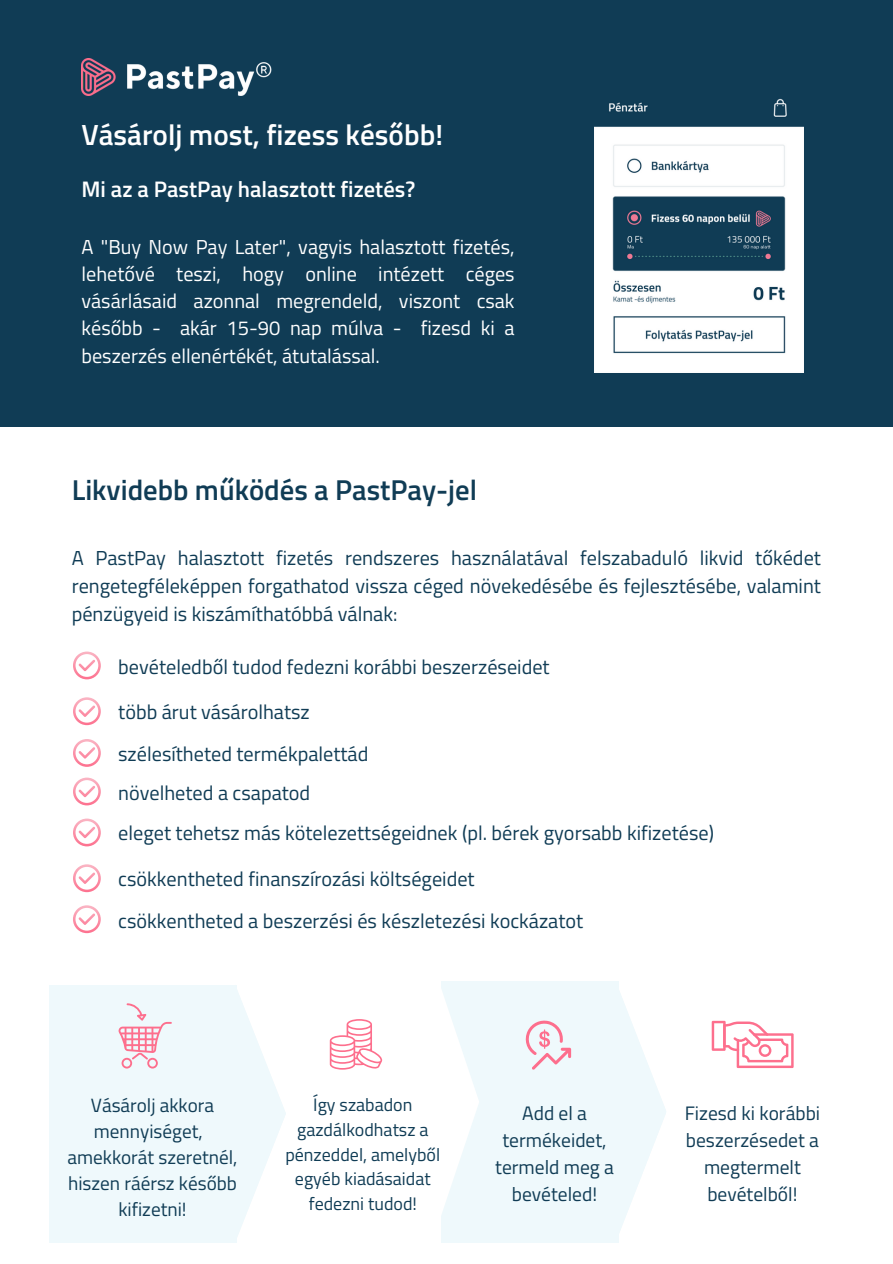
<style>
.page{position:relative;width:893px;height:1264px;background:#fff}
.page>*{position:absolute;margin:0;border:0;box-sizing:border-box;transform-origin:0 0}
.t1{font:600 29.1px "Titillium Web";color:#fff}
.t2{font:600 28.8px "Titillium Web";color:#103c55}
.t3{font:600 22.5px "Titillium Web";color:#fff}
.t4{font:20.25px/28px "Titillium Web";color:#103c55;text-align:justify}
.t5{font:20.25px/27.2px "Titillium Web";color:#fff;text-align:justify}
.t6{font:19.5px/27px "Titillium Web";color:#103c55;text-align:center}
.t7{font:19.2px/25.8px "Titillium Web";color:#103c55;text-align:center}
.t8{font:18px/24.8px "Titillium Web";color:#103c55;text-align:center}
</style>
<div class="page">
<div style="left:0;top:0;width:892px;height:427px;background:#103c55"></div>
<img style="left:81px;top:58px;width:190px;height:37px">
<img style="left:594px;top:98px;width:209px;height:274px">
<svg style="left:73px;top:697px;width:28px;height:28px"></svg>
<svg style="left:73px;top:739px;width:28px;height:27px"></svg>
<svg style="left:73px;top:777px;width:28px;height:28px"></svg>
<svg style="left:73px;top:818px;width:28px;height:28px"></svg>
<svg style="left:73px;top:864px;width:28px;height:28px"></svg>
<svg style="left:73px;top:651px;width:28px;height:28px"></svg>
<svg style="left:73px;top:905px;width:28px;height:28px"></svg>
<div style="left:441px;top:981px;width:178px;height:261px;background:#eff9fc"></div>
<div style="left:49px;top:984px;width:187px;height:258px;background:#eff9fc"></div>
<svg style="left:119px;top:1003px;width:53px;height:65px"></svg>
<svg style="left:330px;top:1019px;width:52px;height:50px"></svg>
<svg style="left:525px;top:1020px;width:46px;height:49px"></svg>
<svg style="left:711px;top:1020px;width:82px;height:48px"></svg>
<svg style="left:235px;top:984px;width:51px;height:258px"></svg>
<svg style="left:441px;top:990px;width:38px;height:224px"></svg>
<svg style="left:619px;top:991px;width:47px;height:242px"></svg>
<p class="t1" style="left:81px;top:112px;width:363px">Vásárolj most, fizess később!</p>
<p class="t3" style="left:81px;top:171px;width:335px">Mi az a PastPay halasztott fizetés?</p>
<p class="t5" style="left:81px;top:233px;width:434px">A "Buy Now Pay Later", vagyis halasztott fizetés, lehetővé teszi, hogy online intézett céges vásárlásaid azonnal megrendeld, viszont csak később - akár 15-90 nap múlva - fizesd ki a beszerzés ellenértékét, átutalással.</p>
<p class="t2" style="left:72px;top:467px;width:407px">Likvidebb működés a PastPay-jel</p>
<p class="t4" style="left:72px;top:543px;width:750px">A PastPay halasztott fizetés rendszeres használatával felszabaduló likvid tőkédet rengetegféleképpen forgathatod vissza céged növekedésébe és fejlesztésébe, valamint pénzügyeid is kiszámíthatóbbá válnak:</p>
<p class="t4" style="left:118px;top:652px;width:433px">bevételedből tudod fedezni korábbi beszerzéseidet</p>
<p class="t4" style="left:118px;top:697px;width:193px">több árut vásárolhatsz</p>
<p class="t4" style="left:118px;top:739px;width:252px">szélesítheted termékpalettád</p>
<p class="t4" style="left:118px;top:778px;width:193px">növelheted a csapatod</p>
<p class="t4" style="left:118px;top:819px;width:597px">eleget tehetsz más kötelezettségeidnek (pl. bérek gyorsabb kifizetése)</p>
<p class="t4" style="left:118px;top:864px;width:358px">csökkentheted finanszírozási költségeidet</p>
<p class="t4" style="left:118px;top:906px;width:466px">csökkentheted a beszerzési és készletezési kockázatot</p>
<p class="t7" style="left:67px;top:1092px;width:171px">Vásárolj akkora mennyiséget, amekkorát szeretnél, hiszen ráérsz később kifizetni!</p>
<p class="t8" style="left:285px;top:1092px;width:156px">Így szabadon gazdálkodhatsz a pénzeddel, amelyből egyéb kiadásaidat fedezni tudod!</p>
<p class="t6" style="left:495px;top:1099px;width:120px">Add el a termékeidet, termeld meg a bevételed!</p>
<p class="t6" style="left:684px;top:1099px;width:137px">Fizesd ki korábbi beszerzésedet a megtermelt bevételből!</p>
</div>
